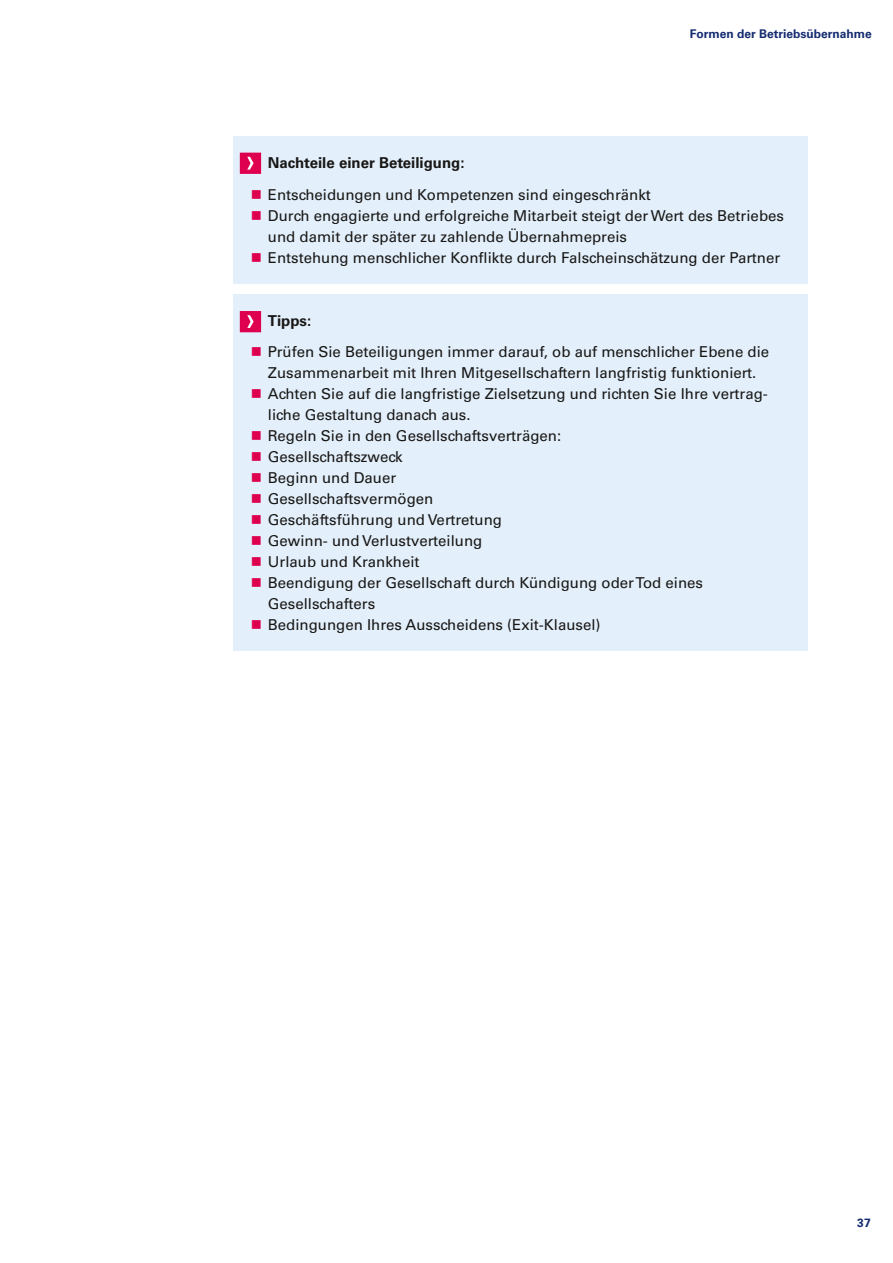
<style>
.page{position:relative;width:893px;height:1263px;background:#fff}
.page>*{position:absolute;margin:0;border:0;box-sizing:border-box;transform-origin:0 0}
.Kasten_2__Hierarchie{font:15px/21px "Univers LT Std";color:#181716}
.Kasten_1__Hierarchie{font:700 15px "Univers LT Std";color:#181716}
.t1{font:700 12px "Univers LT Std";color:#142b70}
.s1{color:#de004f}
</style>
<div class="page">
<div style="left:234px;top:136px;width:574px;height:148px;background:#e3effa"></div>
<div style="left:234px;top:294px;width:574px;height:357px;background:#e3effa"></div>
<svg style="left:240px;top:153px;width:21px;height:21px"></svg>
<svg style="left:240px;top:311px;width:21px;height:21px"></svg>
<p class="t1" style="left:690px;top:27px;width:184px">Formen der Betriebsübernahme</p>
<p class="Kasten_1__Hierarchie" style="left:268px;top:154px;width:198px">Nachteile einer Beteiligung:</p>
<p class="Kasten_2__Hierarchie" style="left:251px;top:184px;width:401px"><span class="s1">■</span> Entscheidungen und Kompetenzen sind eingeschränkt</p>
<p class="Kasten_2__Hierarchie" style="left:268px;top:205px;width:518px;text-indent:-17px"><span class="s1">■</span> Durch engagierte und erfolgreiche Mitarbeit steigt der Wert des Betriebes und damit der später zu zahlende Übernahmepreis</p>
<p class="Kasten_2__Hierarchie" style="left:251px;top:247px;width:531px"><span class="s1">■</span> Entstehung menschlicher Konflikte durch Falscheinschätzung der Partner</p>
<p class="Kasten_1__Hierarchie" style="left:268px;top:312px;width:45px">Tipps:</p>
<p class="Kasten_2__Hierarchie" style="left:251px;top:342px;width:520px;text-align:center"><span class="s1">■</span> Prüfen Sie Beteiligungen immer darauf, ob auf menschlicher Ebene die<br>Zusammenarbeit mit Ihren Mitgesellschaftern langfristig funktioniert.</p>
<p class="Kasten_2__Hierarchie" style="left:268px;top:384px;width:500px;text-indent:-17px"><span class="s1">■</span> Achten Sie auf die langfristige Zielsetzung und richten Sie Ihre vertrag&shy;liche Gestaltung danach aus.</p>
<p class="Kasten_2__Hierarchie" style="left:251px;top:426px;width:312px"><span class="s1">■</span> Regeln Sie in den Gesellschaftsverträgen:</p>
<p class="Kasten_2__Hierarchie" style="left:251px;top:447px;width:153px"><span class="s1">■</span> Gesellschaftszweck</p>
<p class="Kasten_2__Hierarchie" style="left:251px;top:468px;width:147px"><span class="s1">■</span> Beginn und Dauer</p>
<p class="Kasten_2__Hierarchie" style="left:251px;top:489px;width:184px"><span class="s1">■</span> Gesellschaftsvermögen</p>
<p class="Kasten_2__Hierarchie" style="left:251px;top:510px;width:253px"><span class="s1">■</span> Geschäftsführung und Vertretung</p>
<p class="Kasten_2__Hierarchie" style="left:251px;top:531px;width:233px"><span class="s1">■</span> Gewinn- und Verlustverteilung</p>
<p class="Kasten_2__Hierarchie" style="left:251px;top:552px;width:170px"><span class="s1">■</span> Urlaub und Krankheit</p>
<p class="Kasten_2__Hierarchie" style="left:268px;top:573px;width:437px;text-indent:-17px"><span class="s1">■</span> Beendigung der Gesellschaft durch Kündigung oder Tod eines<br>Gesellschafters</p>
<p class="Kasten_2__Hierarchie" style="left:251px;top:615px;width:351px"><span class="s1">■</span> Bedingungen Ihres Ausscheidens (Exit-Klausel)</p>
<p class="t1" style="left:857px;top:1216px;width:15px">37</p>
</div>
